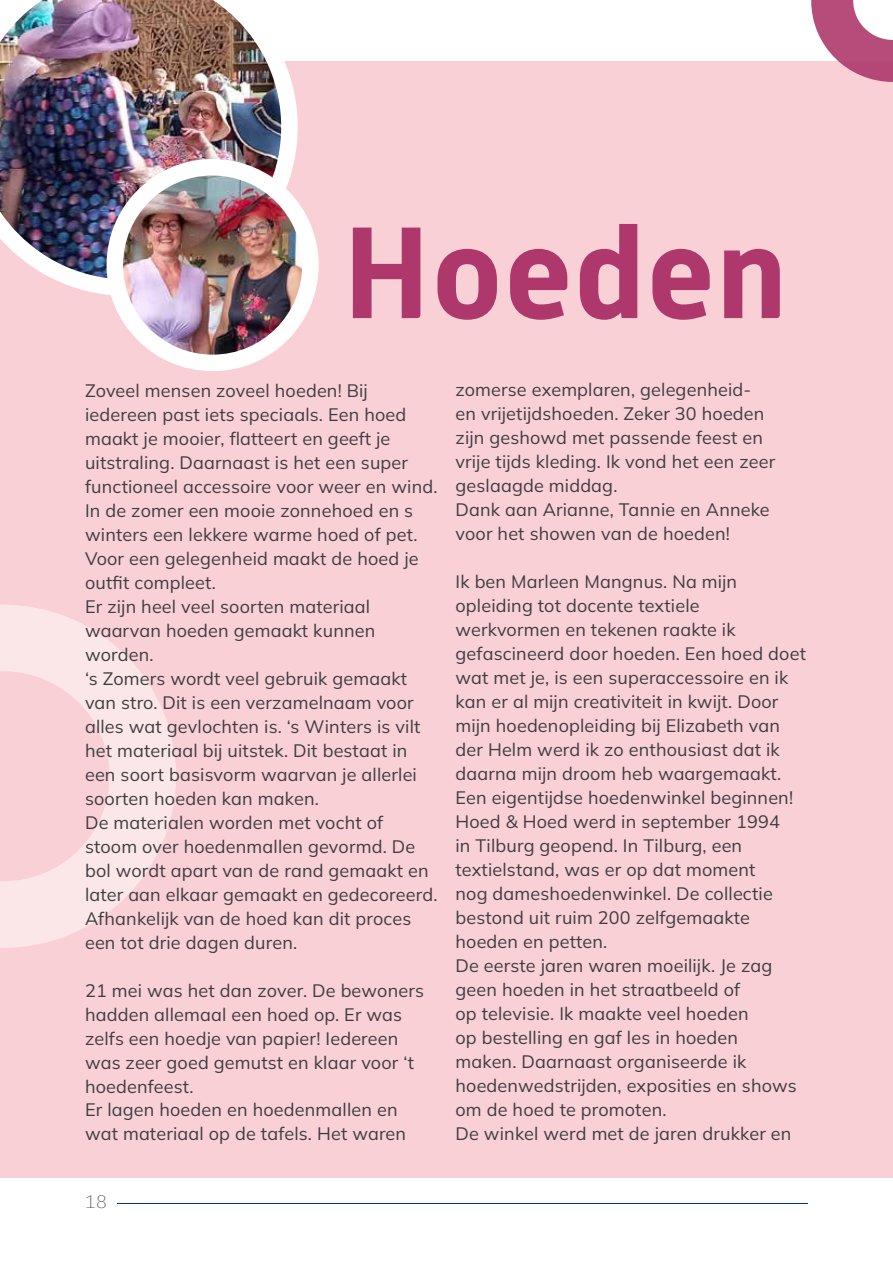
<style>
.page{position:relative;width:893px;height:1263px;background:#fff}
.page>*{position:absolute;margin:0;border:0;box-sizing:border-box;transform-origin:0 0}
.t1{font:700 129.6px "Alwyn New";letter-spacing:.01em;color:#ae386c}
.t2{font:200 18px/24px "Mulish";letter-spacing:.01em;color:#3e3d40}
.t3{font:200 18px "IBM Plex Serif";color:#3e3d40}
</style>
<div class="page">
<hr style="left:117px;top:1203px;width:691px;height:1px;background:#003157">
<div style="left:0;top:61px;width:893px;height:1117px;background:#f8d0d6"></div>
<svg style="left:0;top:605px;width:176px;height:343px"></svg>
<svg style="left:811px;top:0;width:82px;height:82px"></svg>
<img style="left:0;top:0;width:298px;height:295px">
<img style="left:115px;top:167px;width:195px;height:196px;border-radius:98px">
<div style="left:107px;top:159px;width:212px;height:212px;border:16px solid #fff;border-radius:50%"></div>
<h1 class="t1" style="left:343px;top:198px;width:446px">Hoeden</h1>
<p class="t2" style="left:85px;top:378px;width:354px">Zoveel mensen zoveel hoeden! Bij iedereen past iets speciaals. Een hoed maakt je mooier, flatteert en geeft je uitstraling. Daarnaast is het een super functioneel accessoire voor weer en wind.<br>In de zomer een mooie zonnehoed en s winters een lekkere warme hoed of pet.<br>Voor een gelegenheid maakt de hoed je outfit compleet.<br>Er zijn heel veel soorten materiaal waarvan hoeden gemaakt kunnen worden.<br>‘s Zomers wordt veel gebruik gemaakt van stro. Dit is een verzamelnaam voor alles wat gevlochten is. ‘s Winters is vilt het materiaal bij uitstek. Dit bestaat in een soort basisvorm waarvan je allerlei soorten hoeden kan maken.<br>De materialen worden met vocht of stoom over hoedenmallen gevormd. De bol wordt apart van de rand gemaakt en later aan elkaar gemaakt en gedecoreerd.<br>Afhankelijk van de hoed kan dit proces een tot drie dagen duren.</p>
<p class="t2" style="left:85px;top:977px;width:340px">21 mei was het dan zover. De bewoners hadden allemaal een hoed op. Er was zelfs een hoedje van papier! Iedereen was zeer goed gemutst en klaar voor ‘t hoedenfeest.<br>Er lagen hoeden en hoedenmallen en wat materiaal op de tafels. Het waren</p>
<p class="t2" style="left:455px;top:377px;width:321px">zomerse exemplaren, gelegenheid&shy;en vrijetijdshoeden. Zeker 30 hoeden zijn geshowd met passende feest en vrije tijds kleding. Ik vond het een zeer geslaagde middag.<br>Dank aan Arianne, Tannie en Anneke voor het showen van de hoeden!</p>
<p class="t2" style="left:455px;top:569px;width:352px">Ik ben Marleen Mangnus. Na mijn opleiding tot docente textiele werkvormen en tekenen raakte ik gefascineerd door hoeden. Een hoed doet wat met je, is een superaccessoire en ik kan er al mijn creativiteit in kwijt. Door mijn hoedenopleiding bij Elizabeth van der Helm werd ik zo enthousiast dat ik daarna mijn droom heb waargemaakt.<br>Een eigentijdse hoedenwinkel beginnen!<br>Hoed &amp; Hoed werd in september 1994<br>in Tilburg geopend. In Tilburg, een textielstand, was er op dat moment<br>nog dameshoedenwinkel. De collectie bestond uit ruim 200 zelfgemaakte hoeden en petten.<br>De eerste jaren waren moeilijk. Je zag geen hoeden in het straatbeeld of<br>op televisie. Ik maakte veel hoeden<br>op bestelling en gaf les in hoeden<br>maken. Daarnaast organiseerde ik hoedenwedstrijden, exposities en shows om de hoed te promoten.<br>De winkel werd met de jaren drukker en</p>
<p class="t3" style="left:85px;top:1188px;width:23px">18</p>
</div>
